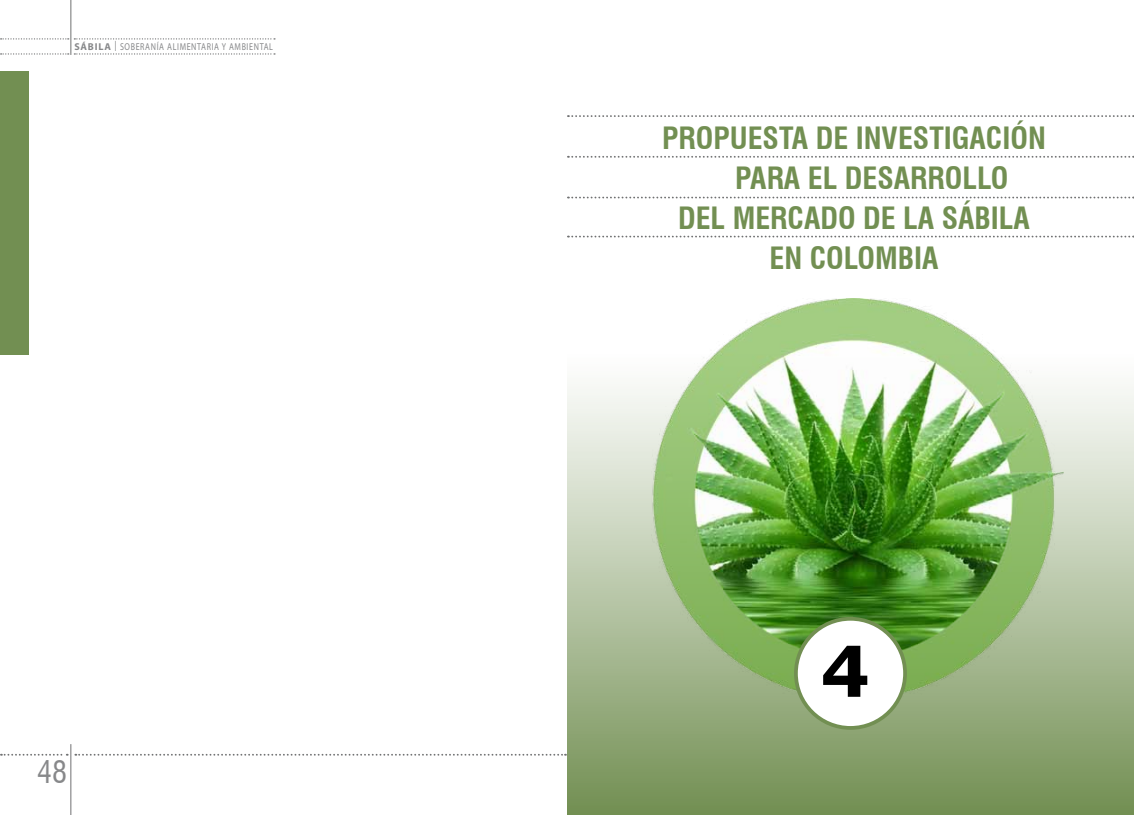
<style>
.page{position:relative;width:1134px;height:815px;background:#fff}
.page>*{position:absolute;margin:0;border:0;box-sizing:border-box;transform-origin:0 0}
.t1{font:700 70px "Verdana";color:#000}
.t2{font:700 condensed 30px "Swiss 721 BT";color:#728f52}
.t3{font:condensed 30px "Swiss 721 BT";color:#87888a}
.t4{font:10px "Myriad Pro";letter-spacing:.08em;color:#87888a;scale:.8 1}
.s1{font-weight:700}
.s2{font-size:15px}
</style>
<div class="page">
<svg style="left:1px;top:754px;width:67px;height:2px"></svg>
<hr style="left:70px;top:0;width:1px;height:55px;background:#707172">
<svg style="left:1px;top:38px;width:274px;height:2px"></svg>
<svg style="left:1px;top:53px;width:274px;height:2px"></svg>
<hr style="left:70px;top:744px;width:1px;height:71px;background:#707172">
<svg style="left:75px;top:754px;width:492px;height:2px"></svg>
<div style="left:0;top:71px;width:28px;height:283px;background:#728f52"></div>
<div style="left:567px;top:354px;width:567px;height:461px;background:linear-gradient(to bottom,#fff,#749054)"></div>
<svg style="left:568px;top:115px;width:566px;height:2px"></svg>
<svg style="left:568px;top:156px;width:566px;height:2px"></svg>
<svg style="left:568px;top:197px;width:566px;height:1px"></svg>
<svg style="left:568px;top:236px;width:566px;height:2px"></svg>
<img style="left:651px;top:299px;width:412px;height:400px">
<div style="left:796px;top:619px;width:109px;height:109px;background:#fff;border-radius:50%"></div>
<div style="left:794px;top:617px;width:113px;height:113px;border:4px solid #728f52;border-radius:50%"></div>
<p class="t4" style="left:74px;top:41px;width:250px"><span class="s1">SÁBILA</span> <span class="s2">I</span> SOBERANÍA ALIMENTARIA Y AMBIENTAL</p>
<p class="t3" style="left:37px;top:754px;width:31px">48</p>
<p class="t2" style="left:662px;top:120px;width:385px">PROPUESTA DE INVESTIGACIÓN</p>
<p class="t2" style="left:735px;top:160px;width:275px">PARA EL DESARROLLO</p>
<p class="t2" style="left:678px;top:200px;width:353px">DEL MERCADO DE LA SÁBILA</p>
<p class="t2" style="left:769px;top:240px;width:170px">EN COLOMBIA</p>
<h1 class="t1" style="left:820px;top:622px;width:51px">4</h1>
</div>
